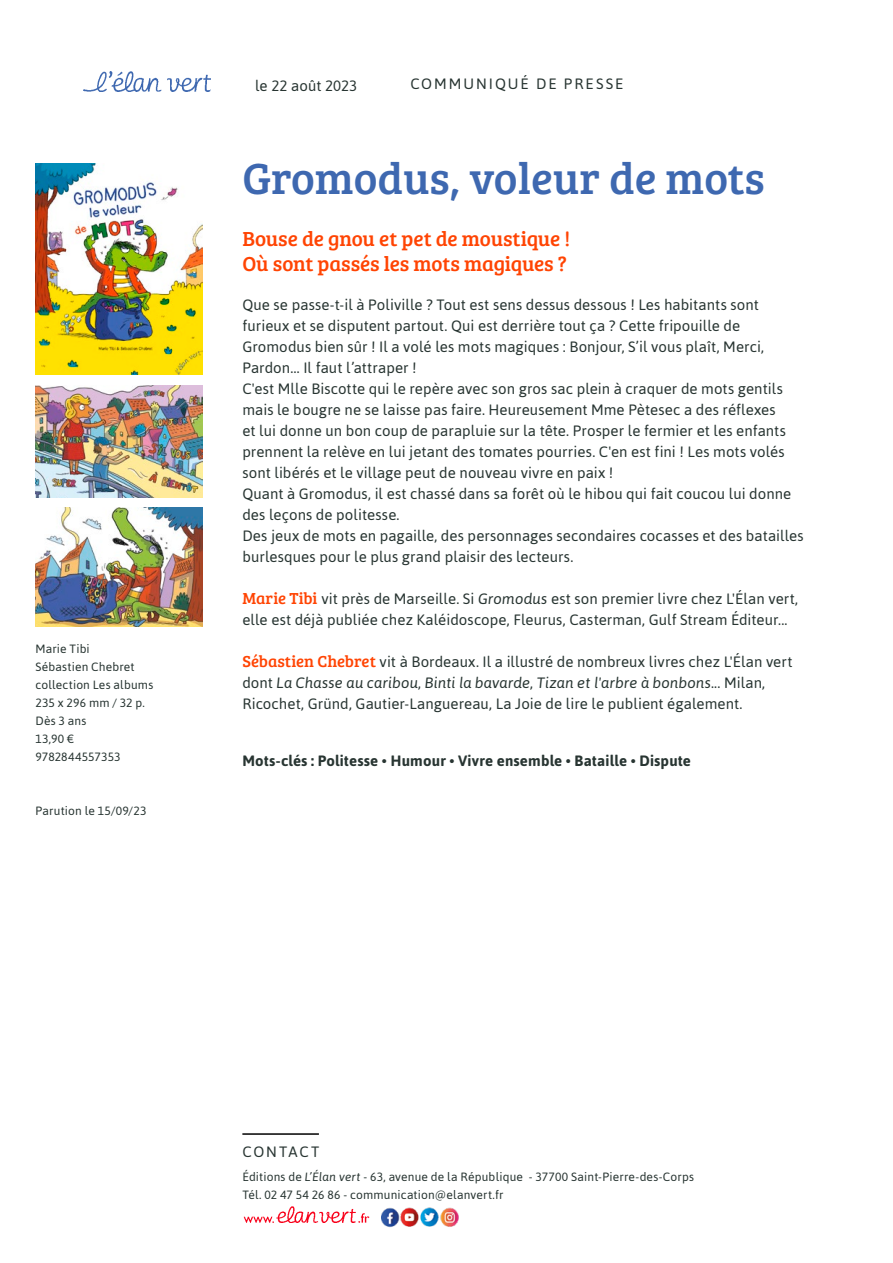
<style>
.page{position:relative;width:893px;height:1263px;background:#fff}
.page>*{position:absolute;margin:0;border:0;box-sizing:border-box;transform-origin:0 0}
.Titre{font:45px "Bree Serif";color:#3e68b0}
.Chapeau{font:21px/25.2px "Bree Serif";letter-spacing:-.01em;color:#ff4403}
.Chapeau-2{font:15px/21px "Asap";letter-spacing:.005em;color:#283532}
.Chapeau-3{font:700 15px "Asap";letter-spacing:.01em;color:#283532}
.Chapeau-4{font:15px "Asap";letter-spacing:.13em;color:#283532}
.Chapeau-5{font:15px "Asap";letter-spacing:.125em;color:#283532}
.t1{font:12px "Asap";letter-spacing:.015em;color:#283532}
.s1{font-family:"Bree Serif";font-size:16.5px;color:#ff4403}
.s2{font-style:italic}
</style>
<div class="page">
<hr style="left:242px;top:1133px;width:77px;height:2px;background:#000">
<img style="left:243px;top:1206px;width:127px;height:17px">
<img style="left:381px;top:1207px;width:78px;height:21px">
<img style="left:83px;top:72px;width:127px;height:20px">
<img style="left:35px;top:164px;width:168px;height:211px">
<img style="left:35px;top:386px;width:168px;height:111px">
<img style="left:35px;top:507px;width:168px;height:120px">
<p class="t1" style="left:35px;top:642px;width:56px">Marie Tibi</p>
<p class="t1" style="left:35px;top:660px;width:101px">Sébastien Chebret</p>
<p class="t1" style="left:35px;top:678px;width:119px">collection Les albums</p>
<p class="t1" style="left:35px;top:696px;width:111px">235 x 296 mm / 32 p.</p>
<p class="t1" style="left:35px;top:714px;width:53px">Dès 3 ans</p>
<p class="t1" style="left:35px;top:732px;width:40px">13,90 €</p>
<p class="t1" style="left:35px;top:750px;width:87px">9782844557353</p>
<p class="t1" style="left:35px;top:804px;width:113px">Parution le 15/09/23</p>
<p class="Chapeau-2" style="left:255px;top:75px;width:104px">le 22 août 2023</p>
<p class="Chapeau-4" style="left:410px;top:75px;width:214px">COMMUNIQUÉ DE PRESSE</p>
<p class="Titre" style="left:242px;top:145px;width:524px">Gromodus, voleur de mots</p>
<p class="Chapeau" style="left:242px;top:225px;width:329px">Bouse de gnou et pet de moustique !<br>Où sont passés les mots magiques ?</p>
<p class="Chapeau-2" style="left:242px;top:294px;width:523px">Que se passe-t-il à Poliville ? Tout est sens dessus dessous ! Les habitants sont furieux et se disputent partout. Qui est derrière tout ça ? Cette fripouille de Gromodus bien sûr ! Il a volé les mots magiques : Bonjour, S’il vous plaît, Merci, Pardon… Il faut l’attraper !</p>
<p class="Chapeau-2" style="left:242px;top:378px;width:545px">C'est Mlle Biscotte qui le repère avec son gros sac plein à craquer de mots gentils mais le bougre ne se laisse pas faire. Heureusement Mme Pètesec a des réflexes et lui donne un bon coup de parapluie sur la tête. Prosper le fermier et les enfants prennent la relève en lui jetant des tomates pourries. C'en est fini ! Les mots volés sont libérés et le village peut de nouveau vivre en paix !</p>
<p class="Chapeau-2" style="left:242px;top:483px;width:550px">Quant à Gromodus, il est chassé dans sa forêt où le hibou qui fait coucou lui donne des leçons de politesse.</p>
<p class="Chapeau-2" style="left:242px;top:525px;width:563px">Des jeux de mots en pagaille, des personnages secondaires cocasses et des batailles burlesques pour le plus grand plaisir des lecteurs.</p>
<p class="Chapeau-2" style="left:242px;top:588px;width:557px"><span class="s1">Marie Tibi</span> vit près de Marseille. Si <span class="s2">Gromodus</span> est son premier livre chez L'Élan vert, elle est déjà publiée chez Kaléidoscope, Fleurus, Casterman, Gulf Stream Éditeur...</p>
<p class="Chapeau-2" style="left:242px;top:651px;width:552px"><span class="s1">Sébastien Chebret</span> vit à Bordeaux. Il a illustré de nombreux livres chez L'Élan vert dont <span class="s2">La Chasse au caribou</span>, <span class="s2">Binti la bavarde</span>, <span class="s2">Tizan et l'arbre à bonbons</span>... Milan,<br>Ricochet, Gründ, Gautier-Languereau, La Joie de lire le publient également.</p>
<p class="Chapeau-3" style="left:242px;top:752px;width:450px">Mots-clés : Politesse • Humour • Vivre ensemble • Bataille • Dispute</p>
<p class="Chapeau-5" style="left:242px;top:1143px;width:78px">CONTACT</p>
<p class="t1" style="left:242px;top:1169px;width:453px">Éditions de <span class="s2">L’Élan vert</span> - 63, avenue de la République - 37700 Saint-Pierre-des-Corps</p>
<p class="t1" style="left:242px;top:1187px;width:263px">Tél. 02 47 54 26 86 - communication@elanvert.fr</p>
</div>
